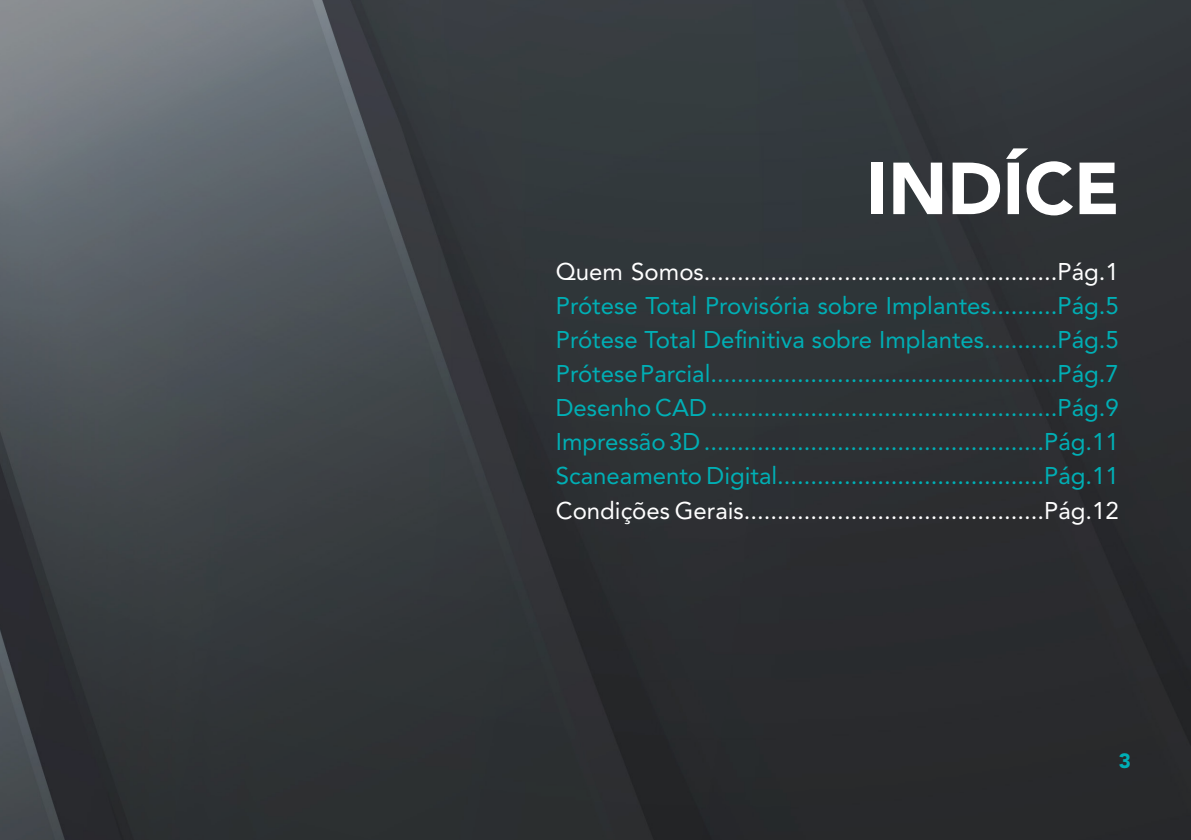
<style>
.page{position:relative;width:1191px;height:840px;background:#fff}
.page>*{position:absolute;margin:0;border:0;box-sizing:border-box;transform-origin:0 0}
.t1{font:900 72.6px "Avenir LT Std";color:#fff}
.t2{font:24px "Avenir LT Std";color:#00afb5}
.t3{font:24px "Avenir LT Std";color:#fff}
.t4{font:900 20.6px "Avenir LT Std";color:#00afb5}
</style>
<div class="page">
<img style="left:0;top:0;width:1191px;height:839px">
<p class="t1" style="left:866px;top:145px;width:254px">INDÍCE</p>
<p class="t3" style="left:556px;top:258px;width:564px">Quem Somos.....................................................Pág.1</p>
<p class="t2" style="left:556px;top:292px;width:564px">Prótese Total Provisória sobre Implantes..........Pág.5</p>
<p class="t2" style="left:556px;top:326px;width:564px">Prótese Total Definitiva sobre Implantes...........Pág.5</p>
<p class="t2" style="left:556px;top:360px;width:564px">Prótese Parcial....................................................Pág.7</p>
<p class="t2" style="left:556px;top:394px;width:564px">Desenho CAD ....................................................Pág.9</p>
<p class="t2" style="left:556px;top:428px;width:564px">Impressão 3D ...................................................Pág.11</p>
<p class="t2" style="left:556px;top:462px;width:564px">Scaneamento Digital........................................Pág.11</p>
<p class="t3" style="left:556px;top:496px;width:564px">Condições Gerais.............................................Pág.12</p>
<p class="t4" style="left:1119px;top:747px;width:14px">3</p>
</div>
